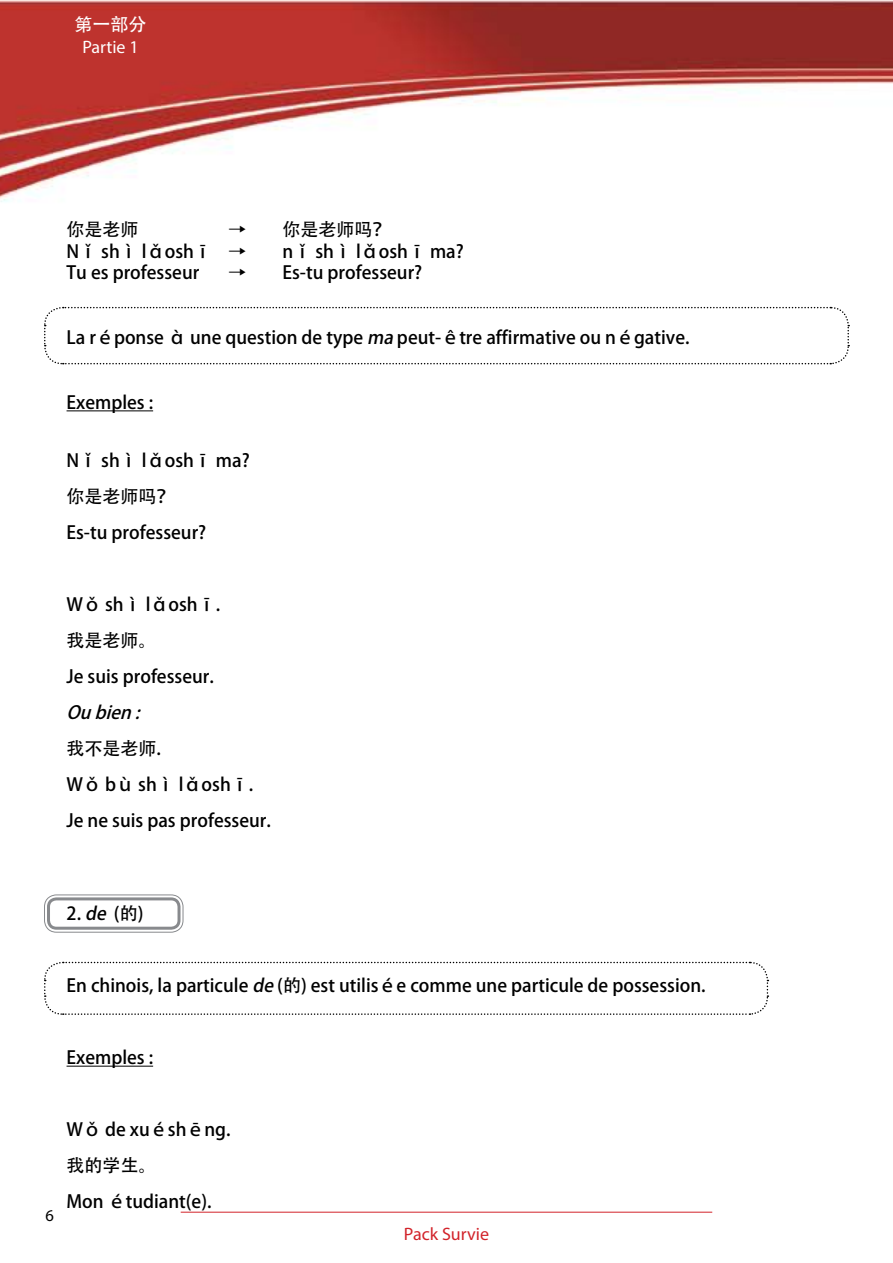
<style>
.page{position:relative;width:893px;height:1263px;background:#fff}
.page>*{position:absolute;margin:0;border:0;box-sizing:border-box;transform-origin:0 0}
.t1{font:18px/36px "Adobe Heiti Std";color:#000}
.t2{font:18px "Myriad Pro";color:#d2232a}
.t3{font:18px "Myriad Pro";color:#fff}
.t4{font:italic 18px "Adobe Heiti Std";color:#000}
.t5{font:18px "Adobe Heiti Std";color:#fff}
.t6{font:16.5px "Myriad Pro";color:#000}
.s1{font-style:italic}
</style>
<div class="page">
<img style="left:0;top:0;width:893px;height:202px">
<hr style="left:181px;top:1212px;width:531px;height:1px;background:#d2232a">
<svg style="left:44px;top:306px;width:806px;height:59px"></svg>
<hr style="left:67px;top:410px;width:86px;height:1px;background:#000">
<hr style="left:67px;top:1066px;width:86px;height:1px;background:#000">
<svg style="left:44px;top:961px;width:725px;height:54px"></svg>
<div style="left:44px;top:894px;width:140px;height:39px;border:1px solid #888a8d;border-radius:12px"></div>
<div style="left:47px;top:897px;width:134px;height:33px;border:3px solid #888a8d;border-radius:8px"></div>
<p class="t5" style="left:75px;top:14px;width:73px">第一部分</p>
<p class="t3" style="left:82px;top:36px;width:58px">Partie 1</p>
<p class="t1" style="left:67px;top:212px;width:73px">你是老师</p>
<p class="t1" style="left:67px;top:219px;width:325px;line-height:21.6px;text-indent:162px">→ 你是老师吗？<br>Nǐ shì lǎoshī →</p>
<p class="t1" style="left:283px;top:234px;width:183px">nǐ shì lǎoshī ma?</p>
<p class="t1" style="left:67px;top:255px;width:134px">Tu es professeur</p>
<p class="t1" style="left:229px;top:255px;width:195px">→ Es-tu professeur?</p>
<p class="t1" style="left:67px;top:320px;width:624px">La réponse à une question de type <span class="s1">ma</span> peut-être affirmative ou négative.</p>
<p class="t1" style="left:67px;top:385px;width:88px">Exemples :</p>
<p class="t1" style="left:67px;top:442px;width:185px">Nǐ shì lǎoshī ma?你是老师吗？<br>Es-tu professeur?</p>
<p class="t1" style="left:67px;top:586px;width:155px">Wǒ shì lǎoshī.我是老师。<br>Je suis professeur.</p>
<p class="t4" style="left:67px;top:701px;width:80px">Oubien:</p>
<p class="t1" style="left:67px;top:730px;width:206px">我不是老师.<br>Wǒ bù shì lǎoshī.<br>Je ne suis pas professeur.</p>
<p class="t1" style="left:67px;top:896px;width:78px">2. <span class="s1">de</span> (的)</p>
<p class="t1" style="left:67px;top:968px;width:641px">En chinois, la particule <span class="s1">de</span> (的) est utilisée comme une particule de possession.</p>
<p class="t1" style="left:67px;top:1040px;width:88px">Exemples :</p>
<p class="t6" style="left:46px;top:1206px;width:10px">6</p>
<p class="t1" style="left:67px;top:1112px;width:166px">Wǒ de xuéshēng.我的学生。<br>Mon étudiant(e).</p>
<p class="t2" style="left:404px;top:1223px;width:87px">Pack Survie</p>
</div>
